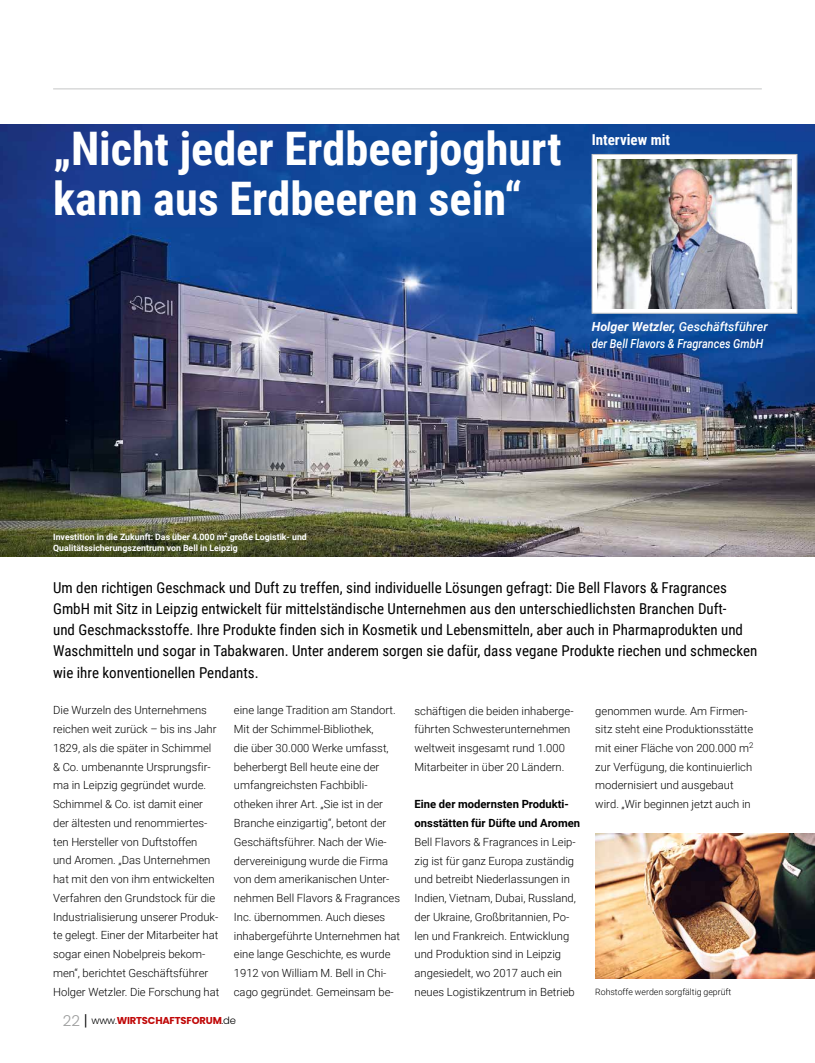
<style>
.page{position:relative;width:815px;height:1063px;background:#fff}
.page>*{position:absolute;margin:0;border:0;box-sizing:border-box;transform-origin:0 0}
.t1{font:700 46.25px/50px "Roboto Condensed";color:#fff}
.t2{font:15px/21.2px "Roboto Condensed";color:#000}
.t3{font:700 15px "Roboto Condensed";color:#fff}
.t4{font:italic 500 12.5px/16.2px "Roboto";color:#fff}
.t5{font:300 11.25px/18.8px "Roboto";color:#000}
.t6{font:700 11.25px/18.8px "Roboto";color:#000}
.t7{font:700 10px "Poppins";letter-spacing:-.02em;color:#c00808}
.t8{font:700 8.75px/11.2px "Roboto";color:#fff}
.t9{font:300 8.75px "Roboto";color:#000}
.s1{font-weight:700}
.s2{font-weight:300;font-size:15px;color:#9c9d9d}
.s3{font-weight:300;font-size:15px;color:#000}
.s4{font-weight:300;color:#000}
</style>
<div class="page">
<img style="left:0;top:124px;width:815px;height:432px">
<hr style="left:53px;top:89px;width:709px;height:1px;background:#c5c6c6">
<img style="left:595px;top:834px;width:220px;height:145px">
<div style="left:592px;top:154px;width:205px;height:160px;background:#fff;border:1px solid #c5c6c6"></div>
<img style="left:597px;top:159px;width:195px;height:149px">
<h1 class="t1" style="left:53px;top:122px;width:510px">„Nicht jeder Erdbeerjoghurt kann aus Erdbeeren sein“</h1>
<h2 class="t3" style="left:592px;top:129px;width:80px">Interview mit</h2>
<p class="t4" style="left:592px;top:318px;width:178px"><span class="s1">Holger Wetzler,</span> Geschäftsführer der Bell Flavors &amp; Fragrances GmbH</p>
<p class="t8" style="left:53px;top:531px;width:255px">Investition in die Zukunft: Das über 4.000 m<sup>2</sup> große Logistik- und<br>Qualitätssicherungszentrum von Bell in Leipzig</p>
<p class="t2" style="left:53px;top:576px;width:706px">Um den richtigen Geschmack und Duft zu treffen, sind individuelle Lösungen gefragt: Die Bell Flavors &amp; Fragrances GmbH mit Sitz in Leipzig entwickelt für mittelständische Unternehmen aus den unterschiedlichsten Branchen Duft-<br>und Geschmacksstoffe. Ihre Produkte finden sich in Kosmetik und Lebensmitteln, aber auch in Pharmaprodukten und Waschmitteln und sogar in Tabakwaren. Unter anderem sorgen sie dafür, dass vegane Produkte riechen und schmecken wie ihre konventionellen Pendants.</p>
<p class="t5" style="left:53px;top:701px;width:168px">Die Wurzeln des Unternehmens reichen weit zurück – bis ins Jahr<br>1829, als die später in Schimmel &amp; Co. umbenannte Ursprungsfir&shy;ma in Leipzig gegründet wurde.<br>Schimmel &amp; Co. ist damit einer der ältesten und renommiertes&shy;ten Hersteller von Duftstoffen<br>und Aromen. „Das Unternehmen hat mit den von ihm entwickelten<br>Verfahren den Grundstock für die<br>Industrialisierung unserer Produk&shy;te gelegt. Einer der Mitarbeiter hat sogar einen Nobelpreis bekom&shy;men“, berichtet Geschäftsführer<br>Holger Wetzler. Die Forschung hat</p>
<p class="t5" style="left:234px;top:701px;width:168px">eine lange Tradition am Standort.<br>Mit der Schimmel-Bibliothek,<br>die über 30.000 Werke umfasst, beherbergt Bell heute eine der umfangreichsten Fachbibli&shy;otheken ihrer Art. „Sie ist in der<br>Branche einzigartig“, betont der<br>Geschäftsführer. Nach der Wie&shy;dervereinigung wurde die Firma von dem amerikanischen Unter&shy;nehmen Bell Flavors &amp; Fragrances<br>Inc. übernommen. Auch dieses inhabergeführte Unternehmen hat eine lange Geschichte, es wurde<br>1912 von William M. Bell in Chi&shy;cago gegründet. Gemeinsam be-</p>
<p class="t5" style="left:415px;top:701px;width:160px">schäftigen die beiden inhaberge&shy;führten Schwesterunternehmen weltweit insgesamt rund 1.000<br>Mitarbeiter in über 20 Ländern.</p>
<p class="t5" style="left:595px;top:701px;width:160px">genommen wurde. Am Firmen&shy;sitz steht eine Produktionsstätte mit einer Fläche von 200.000 m<sup>2 </sup>zur Verfügung, die kontinuierlich modernisiert und ausgebaut wird. „Wir beginnen jetzt auch in</p>
<p class="t6" style="left:415px;top:794px;width:167px">Eine der modernsten Produkti&shy;onsstätten für Düfte und Aromen</p>
<p class="t5" style="left:415px;top:832px;width:163px">Bell Flavors &amp; Fragrances in Leip&shy;zig ist für ganz Europa zuständig und betreibt Niederlassungen in Indien, Vietnam, Dubai, Russland, der Ukraine, Großbritannien, Po&shy;len und Frankreich. Entwicklung und Produktion sind in Leipzig angesiedelt, wo 2017 auch ein neues Logistikzentrum in Betrieb</p>
<p class="t9" style="left:595px;top:986px;width:137px">Rohstoffe werden sorgfältig geprüft</p>
<p class="t7" style="left:63px;top:1015px;width:175px"><span class="s2">22</span> <span class="s3">|</span> <span class="s4">www.</span>WIRTSCHAFTSFORUM<span class="s4">.de</span></p>
</div>
